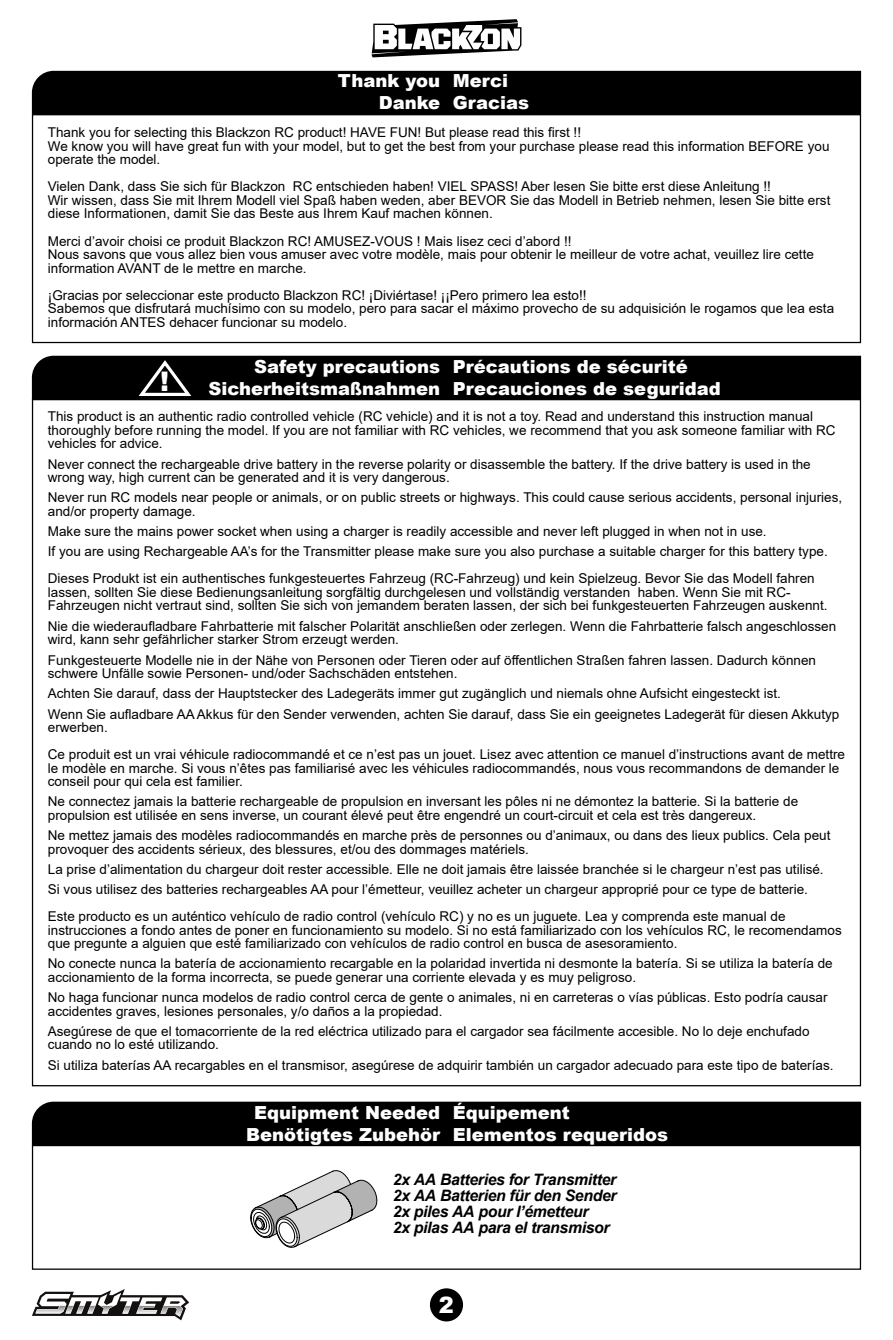
<style>
.page{position:relative;width:893px;height:1340px;background:#fff}
.page>*{position:absolute;margin:0;border:0;box-sizing:border-box;transform-origin:0 0}
.t1{font:900 27px "Arial";color:#fff}
.t2{font:900 22.5px "Arial";color:#fff}
.t3{font:900 18px/21.6px "Arial";color:#fff}
.t4{font:italic 700 15.75px/15.8px "Arial";letter-spacing:-.02em;color:#000}
.t5{font:13.5px/13.5px "Arial";color:#000}
</style>
<div class="page">
<svg style="left:372px;top:19px;width:149px;height:38px"></svg>
<svg style="left:32px;top:1289px;width:157px;height:31px"></svg>
<div style="left:430px;top:1288px;width:33px;height:33px;background:#000;border-radius:17px"></div>
<div style="left:32px;top:71px;width:829px;height:43px;background:#000"></div>
<div style="left:32px;top:114px;width:829px;height:229px;border:1px solid #000"></div>
<div style="left:32px;top:356px;width:829px;height:43px;background:#000"></div>
<svg style="left:250px;top:1170px;width:127px;height:77px"></svg>
<div style="left:32px;top:1101px;width:829px;height:43px;background:#000"></div>
<div style="left:32px;top:1144px;width:829px;height:125px;border:1px solid #000"></div>
<h3 class="t3" style="left:338px;top:70px;width:104px;text-align:right">Thank you<br>Danke</h3>
<h3 class="t3" style="left:453px;top:70px;width:78px">Merci<br>Gracias</h3>
<p class="t5" style="left:48px;top:126px;width:783px">Thank you for selecting this Blackzon RC product! HAVE FUN! But please read this first !!<br>We know you will have great fun with your model, but to get the best from your purchase please read this information BEFORE you operate the model.</p>
<p class="t5" style="left:48px;top:180px;width:784px">Vielen Dank, dass Sie sich für Blackzon RC entschieden haben! VIEL SPASS! Aber lesen Sie bitte erst diese Anleitung !!<br>Wir wissen, dass Sie mit Ihrem Modell viel Spaß haben weden, aber BEVOR Sie das Modell in Betrieb nehmen, lesen Sie bitte erst diese Informationen, damit Sie das Beste aus Ihrem Kauf machen können.</p>
<p class="t5" style="left:48px;top:234px;width:768px">Merci d’avoir choisi ce produit Blackzon RC! AMUSEZ-VOUS ! Mais lisez ceci d’abord !!<br>Nous savons que vous allez bien vous amuser avec votre modèle, mais pour obtenir le meilleur de votre achat, veuillez lire cette information AVANT de le mettre en marche.</p>
<p class="t5" style="left:48px;top:288px;width:788px">¡Gracias por seleccionar este producto Blackzon RC! ¡Diviértase! ¡¡Pero primero lea esto!!<br>Sabemos que disfrutará muchísimo con su modelo, pero para sacar el máximo provecho de su adquisición le rogamos que lea esta información ANTES dehacer funcionar su modelo.</p>
<h1 class="t1" style="left:160px;top:362px;width:10px">!</h1>
<h3 class="t3" style="left:208px;top:355px;width:233px;text-align:right">Safety precautions<br>Sicherheitsmaßnahmen</h3>
<h3 class="t3" style="left:453px;top:355px;width:269px">Précautions de sécurité<br>Precauciones de seguridad</h3>
<p class="t5" style="left:48px;top:410px;width:789px">This product is an authentic radio controlled vehicle (RC vehicle) and it is not a toy. Read and understand this instruction manual thoroughly before running the model. If you are not familiar with RC vehicles, we recommend that you ask someone familiar with RC vehicles for advice.</p>
<p class="t5" style="left:48px;top:457px;width:764px">Never connect the rechargeable drive battery in the reverse polarity or disassemble the battery. If the drive battery is used in the wrong way, high current can be generated and it is very dangerous.</p>
<p class="t5" style="left:48px;top:491px;width:796px">Never run RC models near people or animals, or on public streets or highways. This could cause serious accidents, personal injuries, and/or property damage.</p>
<p class="t5" style="left:48px;top:521px;width:781px;line-height:20.2px">Make sure the mains power socket when using a charger is readily accessible and never left plugged in when not in use.<br>If you are using Rechargeable AA’s for the Transmitter please make sure you also purchase a suitable charger for this battery type.</p>
<p class="t5" style="left:48px;top:572px;width:781px">Dieses Produkt ist ein authentisches funkgesteuertes Fahrzeug (RC-Fahrzeug) und kein Spielzeug. Bevor Sie das Modell fahren lassen, sollten Sie diese Bedienungsanleitung sorgfältig durchgelesen und vollständig verstanden haben. Wenn Sie mit RC-<br>Fahrzeugen nicht vertraut sind, sollten Sie sich von jemandem beraten lassen, der sich bei funkgesteuerten Fahrzeugen auskennt.</p>
<p class="t5" style="left:48px;top:619px;width:790px">Nie die wiederaufladbare Fahrbatterie mit falscher Polarität anschließen oder zerlegen. Wenn die Fahrbatterie falsch angeschlossen wird, kann sehr gefährlicher starker Strom erzeugt werden.</p>
<p class="t5" style="left:48px;top:653px;width:770px">Funkgesteuerte Modelle nie in der Nähe von Personen oder Tieren oder auf öffentlichen Straßen fahren lassen. Dadurch können schwere Unfälle sowie Personen- und/oder Sachschäden entstehen.</p>
<p class="t5" style="left:48px;top:683px;width:793px;line-height:20.2px">Achten Sie darauf, dass der Hauptstecker des Ladegeräts immer gut zugänglich und niemals ohne Aufsicht eingesteckt ist.<br>Wenn Sie aufladbare AA Akkus für den Sender verwenden, achten Sie darauf, dass Sie ein geeignetes Ladegerät für diesen Akkutyp</p>
<p class="t5" style="left:48px;top:713px;width:799px;line-height:27px">erwerben.<br>Ce produit est un vrai véhicule radiocommandé et ce n’est pas un jouet. Lisez avec attention ce manuel d’instructions avant de mettre</p>
<p class="t5" style="left:48px;top:761px;width:793px">le modèle en marche. Si vous n’êtes pas familiarisé avec les véhicules radiocommandés, nous vous recommandons de demander le conseil pour qui cela est familier.</p>
<p class="t5" style="left:48px;top:794px;width:752px">Ne connectez jamais la batterie rechargeable de propulsion en inversant les pôles ni ne démontez la batterie. Si la batterie de propulsion est utilisée en sens inverse, un courant élevé peut être engendré un court-circuit et cela est très dangereux.</p>
<p class="t5" style="left:48px;top:828px;width:784px">Ne mettez jamais des modèles radiocommandés en marche près de personnes ou d’animaux, ou dans des lieux publics. Cela peut provoquer des accidents sérieux, des blessures, et/ou des dommages matériels.</p>
<p class="t5" style="left:48px;top:859px;width:777px;line-height:20.2px">La prise d’alimentation du chargeur doit rester accessible. Elle ne doit jamais être laissée branchée si le chargeur n’est pas utilisé.<br>Si vous utilisez des batteries rechargeables AA pour l’émetteur, veuillez acheter un chargeur approprié pour ce type de batterie.</p>
<p class="t5" style="left:48px;top:909px;width:795px">Este producto es un auténtico vehículo de radio control (vehículo RC) y no es un juguete. Lea y comprenda este manual de instrucciones a fondo antes de poner en funcionamiento su modelo. Si no está familiarizado con los vehículos RC, le recomendamos que pregunte a alguien que esté familiarizado con vehículos de radio control en busca de asesoramiento.</p>
<p class="t5" style="left:48px;top:956px;width:786px">No conecte nunca la batería de accionamiento recargable en la polaridad invertida ni desmonte la batería. Si se utiliza la batería de accionamiento de la forma incorrecta, se puede generar una corriente elevada y es muy peligroso.</p>
<p class="t5" style="left:48px;top:990px;width:781px">No haga funcionar nunca modelos de radio control cerca de gente o animales, ni en carreteras o vías públicas. Esto podría causar accidentes graves, lesiones personales, y/o daños a la propiedad.</p>
<p class="t5" style="left:48px;top:1024px;width:763px">Asegúrese de que el tomacorriente de la red eléctrica utilizado para el cargador sea fácilmente accesible. No lo deje enchufado cuando no lo esté utilizando.</p>
<p class="t5" style="left:48px;top:1058px;width:787px">Si utiliza baterías AA recargables en el transmisor, asegúrese de adquirir también un cargador adecuado para este tipo de baterías.</p>
<h3 class="t3" style="left:246px;top:1101px;width:196px;text-align:center">Equipment Needed<br>Benötigtes Zubehör</h3>
<h3 class="t3" style="left:453px;top:1101px;width:217px">Équipement<br>Elementos requeridos</h3>
<p class="t4" style="left:393px;top:1172px;width:225px">2x AA Batteries for Transmitter<br>2x AA Batterien für den Sender<br>2x piles AA pour l’émetteur<br>2x pilas AA para el transmisor</p>
<h2 class="t2" style="left:439px;top:1288px;width:17px">2</h2>
</div>
